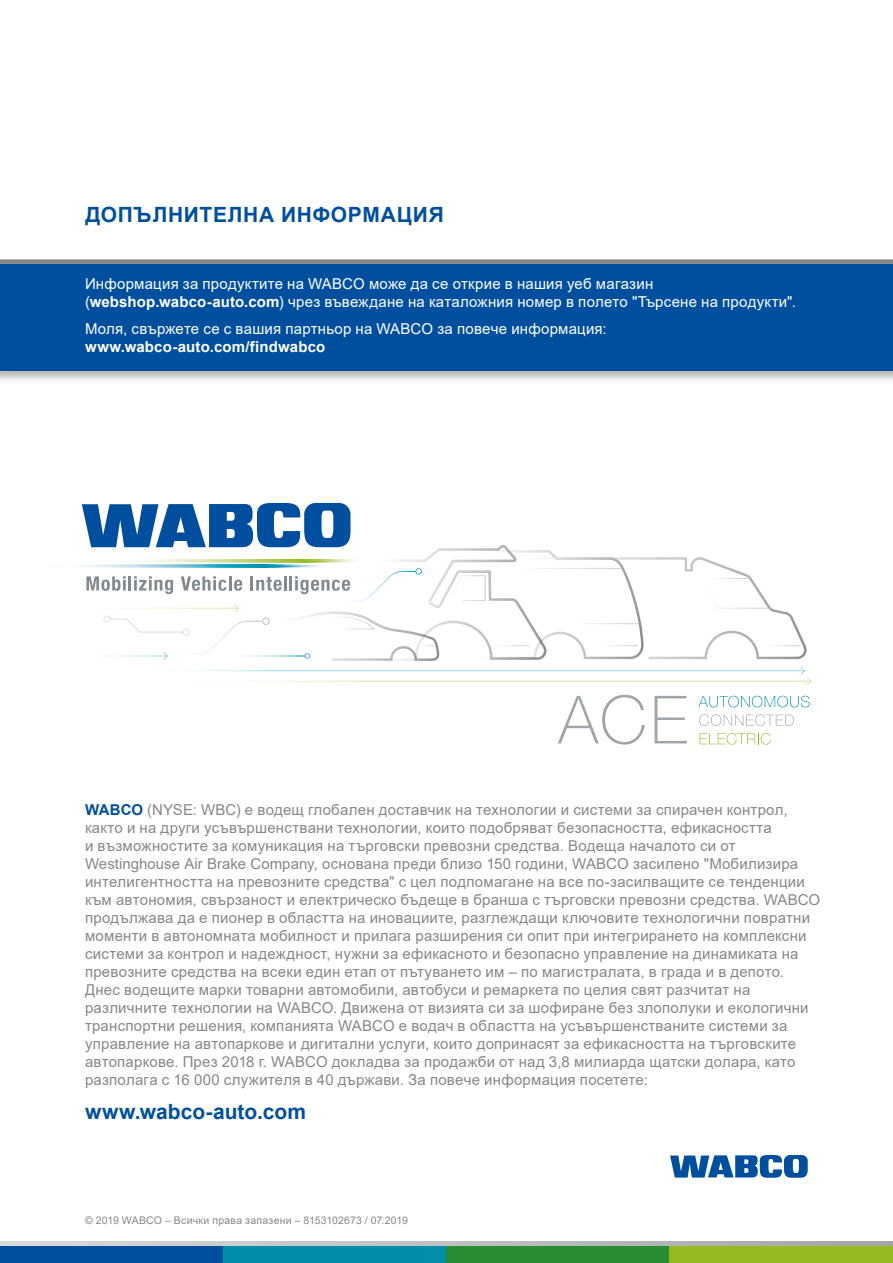
<style>
.page{position:relative;width:893px;height:1263px;background:#fff}
.page>*{position:absolute;margin:0;border:0;box-sizing:border-box;transform-origin:0 0}
.t1{font:700 21px "Arial";letter-spacing:.03em;color:#004f9f}
.t2{font:700 21px "Arial";color:#004f9f}
.t3{font:15px/18px "Arial";letter-spacing:.015em;color:#878787}
.t4{font:15px/18px "Arial";letter-spacing:.015em;color:#fff}
.t5{font:700 15px "Arial";letter-spacing:.01em;color:#fff}
.t6{font:10.5px "Arial";letter-spacing:.02em;color:#878787}
.s1{font-weight:700}
.s2{font-weight:700;color:#004f9f}
</style>
<div class="page">
<div style="left:0;top:1246px;width:223px;height:17px;background:#004f9f"></div>
<div style="left:223px;top:1246px;width:223px;height:17px;background:#008ead"></div>
<div style="left:446px;top:1246px;width:224px;height:17px;background:#298d35"></div>
<div style="left:670px;top:1246px;width:223px;height:17px;background:#95bb20"></div>
<svg style="left:0;top:1242px;width:893px;height:4px;background:#bec0c1"></svg>
<svg style="left:670px;top:1155px;width:138px;height:23px"></svg>
<hr style="left:60px;top:565px;width:271px;height:2px;background:#fafcfc">
<svg style="left:698px;top:696px;width:112px;height:11px"></svg>
<svg style="left:699px;top:714px;width:95px;height:12px"></svg>
<svg style="left:700px;top:733px;width:71px;height:11px"></svg>
<svg style="left:558px;top:695px;width:87px;height:49px"></svg>
<svg style="left:655px;top:696px;width:32px;height:47px"></svg>
<svg style="left:800px;top:667px;width:12px;height:18px"></svg>
<svg style="left:82px;top:503px;width:725px;height:158px"></svg>
<div style="left:0;top:259px;width:893px;height:5px;background:#878787"></div>
<div style="left:0;top:262px;width:893px;height:122px;background:#000;opacity:.3"></div>
<div style="left:0;top:264px;width:893px;height:106px;background:#004f9f"></div>
<h1 class="t1" style="left:85px;top:199px;width:360px">ДОПЪЛНИТЕЛНА ИНФОРМАЦИЯ</h1>
<p class="t4" style="left:85px;top:274px;width:712px">Информация за продуктите на WABCO може да се открие в нашия уеб магазин (<span class="s1">webshop.wabco-auto.com</span>) чрез въвеждане на каталожния номер в полето "Търсене на продукти".</p>
<p class="t4" style="left:85px;top:319px;width:523px">Моля, свържете се с вашия партньор на WABCO за повече информация:</p>
<p class="t5" style="left:85px;top:336px;width:242px">www.wabco-auto.com/findwabco</p>
<p class="t3" style="left:85px;top:800px;width:737px"><span class="s2">WABCO</span> (NYSE: WBC) е водещ глобален доставчик на технологии и системи за спирачен контрол, както и на други усъвършенствани технологии, които подобряват безопасността, ефикасността<br>и възможностите за комуникация на търговски превозни средства. Водеща началото си от Westinghouse Air Brake Company, основана преди близо 150 години, WABCO засилено "Мобилизира интелигентността на превозните средства" с цел подпомагане на все по-засилващите се тенденции към автономия, свързаност и електрическо бъдеще в бранша с търговски превозни средства. WABCO продължава да е пионер в областта на иновациите, разглеждащи ключовите технологични повратни моменти в автономната мобилност и прилага разширения си опит при интегрирането на комплексни системи за контрол и надеждност, нужни за ефикасното и безопасно управление на динамиката на превозните средства на всеки един етап от пътуването им – по магистралата, в града и в депото.<br>Днес водещите марки товарни автомобили, автобуси и ремаркета по целия свят разчитат на различните технологии на WABCO. Движена от визията си за шофиране без злополуки и екологични транспортни решения, компанията WABCO е водач в областта на усъвършенстваните системи за управление на автопаркове и дигитални услуги, които допринасят за ефикасността на търговските автопаркове. През 2018 г. WABCO докладва за продажби от над 3,8 милиарда щатски долара, като разполага с 16 000 служителя в 40 държави. За повече информация посетете:</p>
<h1 class="t2" style="left:85px;top:1097px;width:222px">www.wabco-auto.com</h1>
<p class="t6" style="left:85px;top:1213px;width:325px">© 2019 WABCO – Всички права запазени – 8153102673 / 07.2019</p>
</div>
